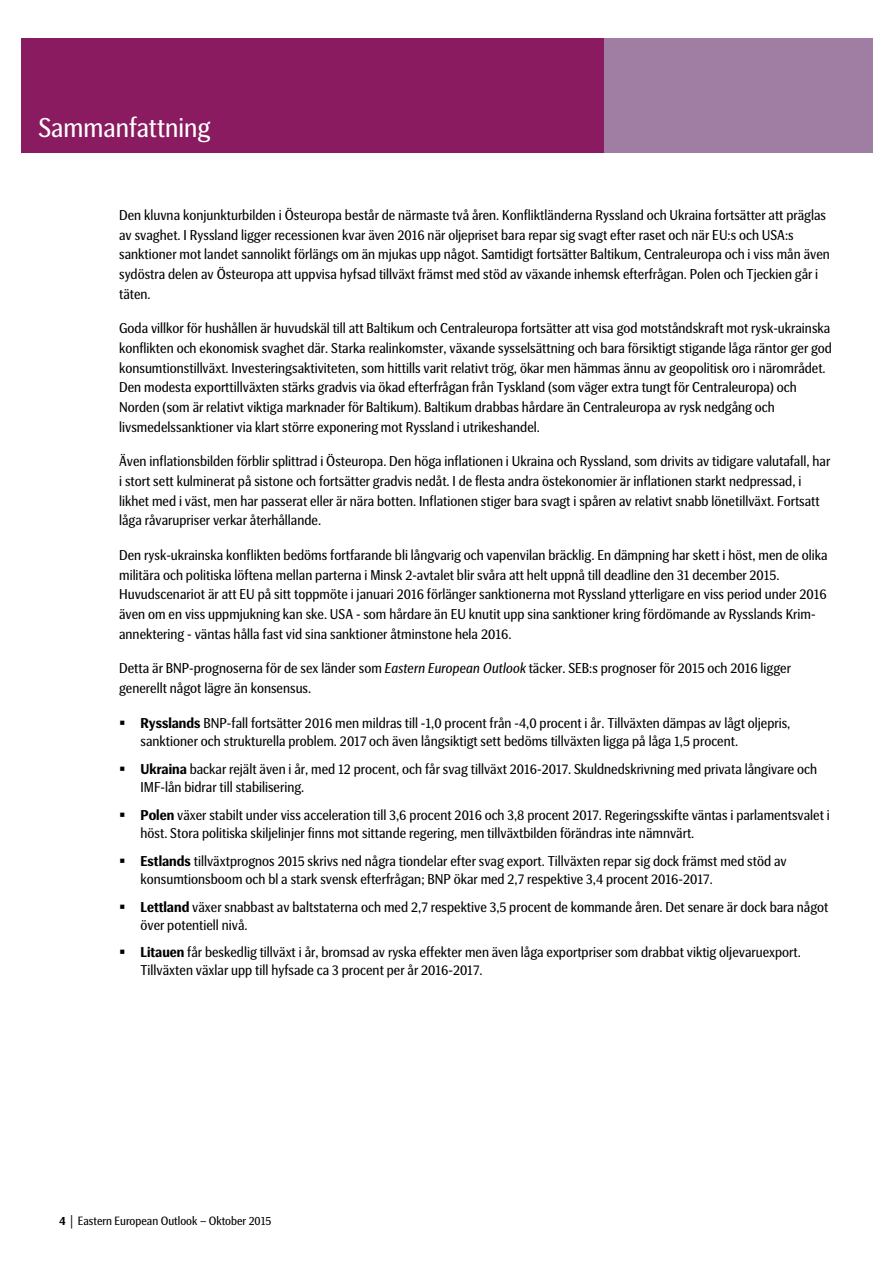
<style>
.page{position:relative;width:893px;height:1263px;background:#fff}
.page>*{position:absolute;margin:0;border:0;box-sizing:border-box;transform-origin:0 0}
.t1{font:27px "SEB Basic";color:#fff}
.t2{font:14.25px/19.6px "SEB Basic";color:#000}
.t3{font:12px "SEB Basic";color:#000}
.s1{font-style:italic}
.s2{font-weight:700}
.s3{font-family:"Courier New"}
</style>
<div class="page">
<div style="left:21px;top:38px;width:583px;height:115px;background:#8a1b60"></div>
<div style="left:604px;top:38px;width:268px;height:115px;background:#a07da3"></div>
<h1 class="t1" style="left:38px;top:116px;width:173px">Sammanfattning</h1>
<p class="t2" style="left:119px;top:206px;width:712px">Den kluvna konjunkturbilden i Östeuropa består de närmaste två åren. Konfliktländerna Ryssland och Ukraina fortsätter att präglas av svaghet. I Ryssland ligger recessionen kvar även 2016 när oljepriset bara repar sig svagt efter raset och när EU:s och USA:s sanktioner mot landet sannolikt förlängs om än mjukas upp något. Samtidigt fortsätter Baltikum, Centraleuropa och i viss mån även sydöstra delen av Östeuropa att uppvisa hyfsad tillväxt främst med stöd av växande inhemsk efterfrågan. Polen och Tjeckien går i täten.</p>
<p class="t2" style="left:119px;top:319px;width:714px">Goda villkor för hushållen är huvudskäl till att Baltikum och Centraleuropa fortsätter att visa god motståndskraft mot rysk-ukrainska konflikten och ekonomisk svaghet där. Starka realinkomster, växande sysselsättning och bara försiktigt stigande låga räntor ger god konsumtionstillväxt. Investeringsaktiviteten, som hittills varit relativt trög, ökar men hämmas ännu av geopolitisk oro i närområdet.<br>Den modesta exporttillväxten stärks gradvis via ökad efterfrågan från Tyskland (som väger extra tungt för Centraleuropa) och Norden (som är relativt viktiga marknader för Baltikum). Baltikum drabbas hårdare än Centraleuropa av rysk nedgång och livsmedelssanktioner via klart större exponering mot Ryssland i utrikeshandel.</p>
<p class="t2" style="left:119px;top:452px;width:712px">Även inflationsbilden förblir splittrad i Östeuropa. Den höga inflationen i Ukraina och Ryssland, som drivits av tidigare valutafall, har i stort sett kulminerat på sistone och fortsätter gradvis nedåt. I de flesta andra östekonomier är inflationen starkt nedpressad, i likhet med i väst, men har passerat eller är nära botten. Inflationen stiger bara svagt i spåren av relativt snabb lönetillväxt. Fortsatt låga råvarupriser verkar återhållande.</p>
<p class="t2" style="left:119px;top:546px;width:710px">Den rysk-ukrainska konflikten bedöms fortfarande bli långvarig och vapenvilan bräcklig. En dämpning har skett i höst, men de olika militära och politiska löftena mellan parterna i Minsk 2-avtalet blir svåra att helt uppnå till deadline den 31 december 2015.<br>Huvudscenariot är att EU på sitt toppmöte i januari 2016 förlänger sanktionerna mot Ryssland ytterligare en viss period under 2016 även om en viss uppmjukning kan ske. USA - som hårdare än EU knutit upp sina sanktioner kring fördömande av Rysslands Krim&shy;annektering - väntas hålla fast vid sina sanktioner åtminstone hela 2016.</p>
<p class="t2" style="left:119px;top:659px;width:673px">Detta är BNP-prognoserna för de sex länder som <span class="s1">Eastern European Outlook</span> täcker. SEB:s prognoser för 2015 och 2016 ligger generellt något lägre än konsensus.</p>
<p class="t2" style="left:140px;top:715px;width:651px;line-height:18px;text-indent:-21px">▪ <span class="s2">Rysslands</span> BNP-fall fortsätter 2016 men mildras till -1,0 procent från -4,0 procent i år. Tillväxten dämpas av lågt oljepris, sanktioner och strukturella problem. 2017 och även långsiktigt sett bedöms tillväxten ligga på låga 1,5 procent.</p>
<p class="t2" style="left:140px;top:761px;width:678px;line-height:18px;text-indent:-21px">▪ <span class="s2">Ukraina</span> backar rejält även i år, med 12 procent, och får svag tillväxt 2016-2017. Skuldnedskrivning med privata långivare och<br>IMF-lån bidrar till stabilisering.</p>
<p class="t2" style="left:140px;top:807px;width:690px;line-height:18px;text-indent:-21px">▪ <span class="s2">Polen</span> växer stabilt under viss acceleration till 3,6 procent 2016 och 3,8 procent 2017. Regeringsskifte väntas i parlamentsvalet i höst. Stora politiska skiljelinjer finns mot sittande regering, men tillväxtbilden förändras inte nämnvärt.</p>
<p class="t2" style="left:140px;top:853px;width:647px;line-height:18px;text-indent:-21px">▪ <span class="s2">Estlands</span> tillväxtprognos 2015 skrivs ned några tiondelar efter svag export. Tillväxten repar sig dock främst med stöd av konsumtionsboom och bl a stark svensk efterfrågan; BNP ökar med 2,7 respektive 3,4 procent 2016-2017.</p>
<p class="t2" style="left:140px;top:899px;width:689px;line-height:18px;text-indent:-21px">▪ <span class="s2">Lettland</span> växer snabbast av baltstaterna och med 2,7 respektive 3,5 procent de kommande åren. Det senare är dock bara något över potentiell nivå.</p>
<p class="t2" style="left:140px;top:944px;width:662px;line-height:18px;text-indent:-21px">▪ <span class="s2">Litauen</span> får beskedlig tillväxt i år, bromsad av ryska effekter men även låga exportpriser som drabbat viktig oljevaruexport.<br>Tillväxten växlar upp till hyfsade ca 3 procent per år 2016-2017.</p>
<p class="t3" style="left:59px;top:1216px;width:213px"><span class="s2">4</span> <span class="s3">│</span> Eastern European Outlook – Oktober 2015</p>
</div>
